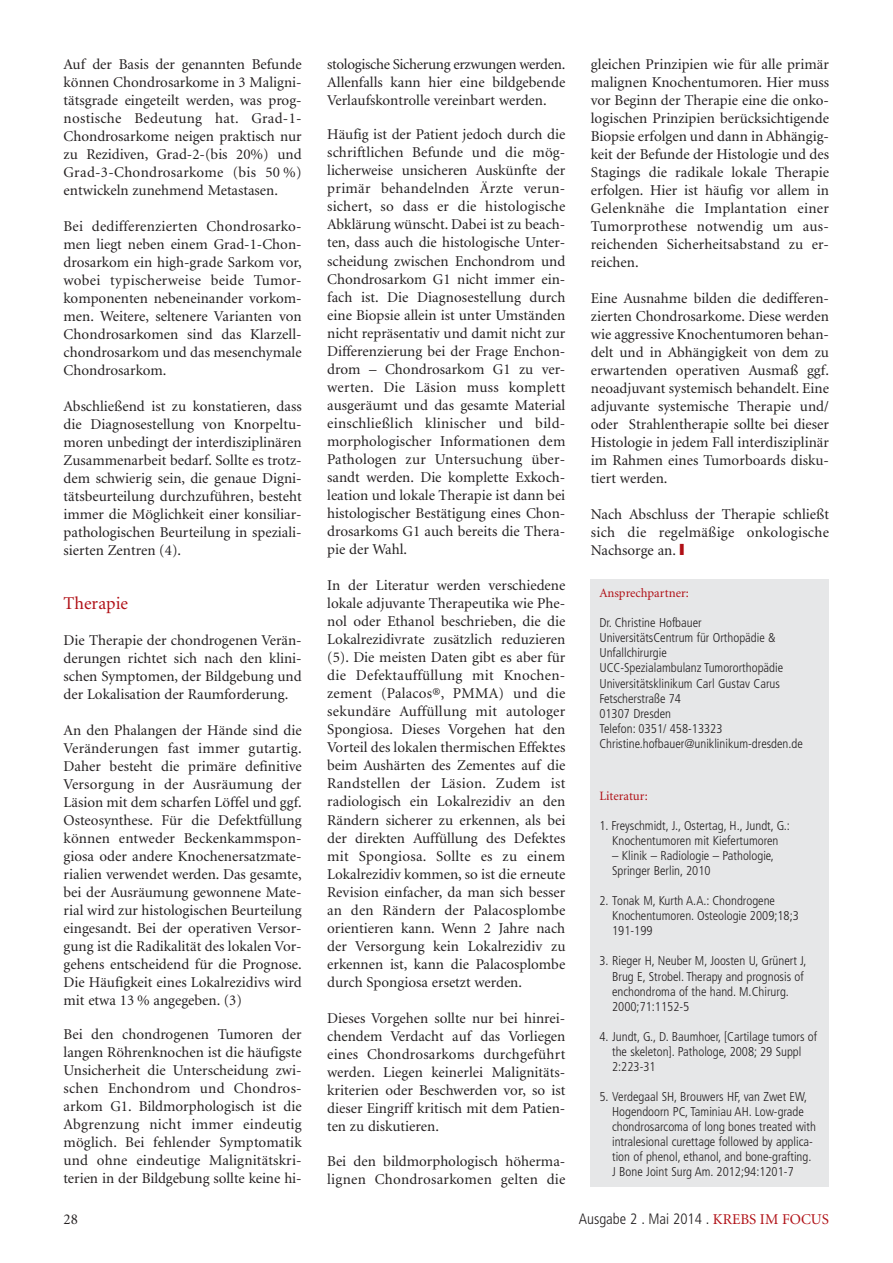
<style>
.page{position:relative;width:893px;height:1263px;background:#fff}
.page>*{position:absolute;margin:0;border:0;box-sizing:border-box;transform-origin:0 0}
.t1{font:18px "Minion";color:#b01016}
.t2{font:15px/18px "Minion";color:#231f20;text-align:justify}
.t3{font:300 condensed 15px "Frutiger";color:#231f20}
.t4{font:300 condensed 12.75px/15px "Frutiger";color:#231f20}
.t5{font:12.75px "Minion";color:#b01016}
.s1{font-family:"Helvetica Neue";font-weight:900;font-stretch:expanded;color:#b01016}
.s2{font-family:"Minion";font-weight:400;font-stretch:normal;color:#b01016}
</style>
<div class="page">
<div style="left:591px;top:579px;width:238px;height:608px;background:#e6e7e8"></div>
<p class="t2" style="left:64px;top:56px;width:240px">Auf der Basis der genannten Befunde können Chondrosarkome in 3 Maligni&shy;tätsgrade eingeteilt werden, was prog&shy;nostische Bedeutung hat. Grad-1- Chondrosarkome neigen praktisch nur zu Rezidiven, Grad-2-(bis 20%) und Grad-3-Chondrosarkome (bis 50 %) entwickeln zunehmend Metastasen.</p>
<p class="t2" style="left:64px;top:218px;width:240px">Bei dedifferenzierten Chondrosarko&shy;men liegt neben einem Grad-1-Chon&shy;drosarkom ein high-grade Sarkom vor, wobei typischerweise beide Tumor&shy;komponenten nebeneinander vorkom&shy;men. Weitere, seltenere Varianten von Chondrosarkomen sind das Klarzell&shy;chondrosarkom und das mesenchymale Chondrosarkom.</p>
<p class="t2" style="left:64px;top:398px;width:240px">Abschließend ist zu konstatieren, dass die Diagnosestellung von Knorpeltu&shy;moren unbedingt der interdisziplinären Zusammenarbeit bedarf. Sollte es trotz&shy;dem schwierig sein, die genaue Digni&shy;tätsbeurteilung durchzuführen, besteht immer die Möglichkeit einer konsiliar&shy;pathologischen Beurteilung in speziali&shy;sierten Zentren (4).</p>
<p class="t1" style="left:64px;top:596px;width:66px">Therapie</p>
<p class="t2" style="left:64px;top:632px;width:240px">Die Therapie der chondrogenen Verän&shy;derungen richtet sich nach den klini&shy;schen Symptomen, der Bildgebung und der Lokalisation der Raumforderung.</p>
<p class="t2" style="left:64px;top:722px;width:240px">An den Phalangen der Hände sind die Veränderungen fast immer gutartig.<br>Daher besteht die primäre definitive Versorgung in der Ausräumung der Läsion mit dem scharfen Löffel und ggf.<br>Osteosynthese. Für die Defektfüllung können entweder Beckenkammspon&shy;giosa oder andere Knochenersatzmate&shy;rialien verwendet werden. Das gesamte, bei der Ausräumung gewonnene Mate&shy;rial wird zur histologischen Beurteilung eingesandt. Bei der operativen Versor&shy;gung ist die Radikalität des lokalen Vor&shy;gehens entscheidend für die Prognose.<br>Die Häufigkeit eines Lokalrezidivs wird mit etwa 13 % angegeben. (3)</p>
<p class="t2" style="left:64px;top:1027px;width:240px">Bei den chondrogenen Tumoren der langen Röhrenknochen ist die häufigste Unsicherheit die Unterscheidung zwi&shy;schen Enchondrom und Chondros&shy;arkom G1. Bildmorphologisch ist die Abgrenzung nicht immer eindeutig möglich. Bei fehlender Symptomatik und ohne eindeutige Malignitätskri&shy;terien in der Bildgebung sollte keine hi-</p>
<p class="t2" style="left:327px;top:56px;width:240px">stologische Sicherung erzwungen werden.<br>Allenfalls kann hier eine bildgebende Verlaufskontrolle vereinbart werden.</p>
<p class="t2" style="left:327px;top:127px;width:240px">Häufig ist der Patient jedoch durch die schriftlichen Befunde und die mög&shy;licherweise unsicheren Auskünfte der primär behandelnden Ärzte verun&shy;sichert, so dass er die histologische Abklärung wünscht. Dabei ist zu beach&shy;ten, dass auch die histologische Unter&shy;scheidung zwischen Enchondrom und Chondrosarkom G1 nicht immer ein&shy;fach ist. Die Diagnosestellung durch eine Biopsie allein ist unter Umständen nicht repräsentativ und damit nicht zur Differenzierung bei der Frage Enchon&shy;drom – Chondrosarkom G1 zu ver&shy;werten. Die Läsion muss komplett ausgeräumt und das gesamte Material einschließlich klinischer und bild&shy;morphologischer Informationen dem Pathologen zur Untersuchung über&shy;sandt werden. Die komplette Exkoch&shy;leation und lokale Therapie ist dann bei histologischer Bestätigung eines Chon&shy;drosarkoms G1 auch bereits die Thera&shy;pie der Wahl.</p>
<p class="t2" style="left:327px;top:577px;width:240px">In der Literatur werden verschiedene lokale adjuvante Therapeutika wie Phe&shy;nol oder Ethanol beschrieben, die die Lokalrezidivrate zusätzlich reduzieren (5). Die meisten Daten gibt es aber für die Defektauffüllung mit Knochen&shy;zement (Palacos®, PMMA) und die sekundäre Auffüllung mit autologer Spongiosa. Dieses Vorgehen hat den Vorteil des lokalen thermischen Effektes beim Aushärten des Zementes auf die Randstellen der Läsion. Zudem ist radiologisch ein Lokalrezidiv an den Rändern sicherer zu erkennen, als bei der direkten Auffüllung des Defektes mit Spongiosa. Sollte es zu einem Lokalrezidiv kommen, so ist die erneute Revision einfacher, da man sich besser an den Rändern der Palacosplombe orientieren kann. Wenn 2 Jahre nach der Versorgung kein Lokalrezidiv zu erkennen ist, kann die Palacosplombe durch Spongiosa ersetzt werden.</p>
<p class="t2" style="left:327px;top:1010px;width:240px">Dieses Vorgehen sollte nur bei hinrei&shy;chendem Verdacht auf das Vorliegen eines Chondrosarkoms durchgeführt werden. Liegen keinerlei Malignitäts&shy;kriterien oder Beschwerden vor, so ist dieser Eingriff kritisch mit dem Patien&shy;ten zu diskutieren.</p>
<p class="t2" style="left:327px;top:1153px;width:240px">Bei den bildmorphologisch höherma&shy;lignen Chondrosarkomen gelten die</p>
<p class="t2" style="left:591px;top:56px;width:240px">gleichen Prinzipien wie für alle primär malignen Knochentumoren. Hier muss vor Beginn der Therapie eine die onko&shy;logischen Prinzipien berücksichtigende Biopsie erfolgen und dann in Abhängig&shy;keit der Befunde der Histologie und des Stagings die radikale lokale Therapie erfolgen. Hier ist häufig vor allem in Gelenknähe die Implantation einer Tumorprothese notwendig um aus&shy;reichenden Sicherheitsabstand zu er&shy;reichen.</p>
<p class="t2" style="left:591px;top:290px;width:240px">Eine Ausnahme bilden die dedifferen&shy;zierten Chondrosarkome. Diese werden wie aggressive Knochentumoren behan&shy;delt und in Abhängigkeit von dem zu erwartenden operativen Ausmaß ggf. neoadjuvant systemisch behandelt. Eine adjuvante systemische Therapie und/ oder Strahlentherapie sollte bei dieser Histologie in jedem Fall interdisziplinär im Rahmen eines Tumorboards disku&shy;tiert werden.</p>
<p class="t2" style="left:591px;top:506px;width:240px">Nach Abschluss der Therapie schließt sich die regelmäßige onkologische Nachsorge an. <span class="s1">l</span></p>
<p class="t5" style="left:599px;top:588px;width:91px">Ansprechpartner:</p>
<p class="t4" style="left:599px;top:616px;width:205px">Dr. Christine Hofbauer<br>UniversitätsCentrum für Orthopädie &amp;<br>Unfallchirurgie<br>UCC-Spezialambulanz Tumororthopädie<br>Universitätsklinikum Carl Gustav Carus<br>Fetscherstraße 74<br>01307 Dresden<br>Telefon: 0351/ 458-13323<br>Christine.hofbauer@uniklinikum-dresden.de</p>
<p class="t5" style="left:599px;top:791px;width:50px">Literatur:</p>
<p class="t4" style="left:599px;top:819px;width:192px;text-align:center">1. Freyschmidt, J., Ostertag, H., Jundt, G.:<br>Knochentumoren mit Kiefertumoren</p>
<p class="t4" style="left:612px;top:849px;width:163px">– Klinik – Radiologie – Pathologie,<br>Springer Berlin, 2010</p>
<p class="t4" style="left:612px;top:894px;width:188px;text-indent:-13px">2. Tonak M, Kurth A.A.: Chondrogene<br>Knochentumoren. Osteologie 2009;18;3<br>191-199</p>
<p class="t4" style="left:612px;top:954px;width:196px;text-indent:-13px">3. Rieger H, Neuber M, Joosten U, Grünert J, Brug E, Strobel. Therapy and prognosis of enchondroma of the hand. M.Chirurg.<br>2000;71:1152-5</p>
<p class="t4" style="left:612px;top:1030px;width:207px;text-indent:-13px">4. Jundt, G., D. Baumhoer, [Cartilage tumors of the skeleton]. Pathologe, 2008; 29 Suppl<br>2:223-31</p>
<p class="t4" style="left:612px;top:1090px;width:205px;text-indent:-13px">5. Verdegaal SH, Brouwers HF, van Zwet EW, Hogendoorn PC, Taminiau AH. Low-grade chondrosarcoma of long bones treated with intralesional curettage followed by applica&shy;tion of phenol, ethanol, and bone-grafting.<br>J Bone Joint Surg Am. 2012;94:1201-7</p>
<p class="t2" style="left:64px;top:1211px;width:16px">28</p>
<p class="t3" style="left:579px;top:1213px;width:252px">Ausgabe 2 . Mai 2014 . <span class="s2">KREBS IM FOCUS</span></p>
</div>
